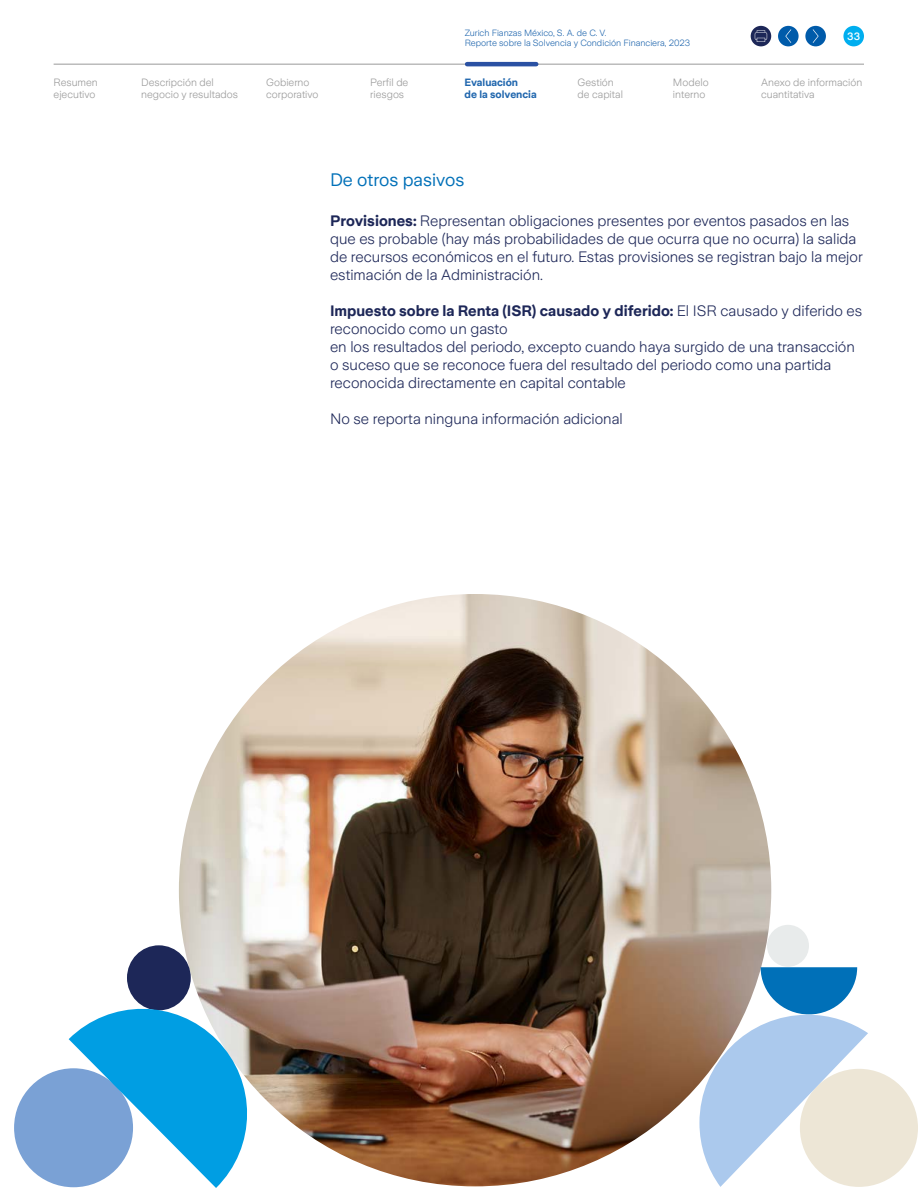
<style>
.page{position:relative;width:918px;height:1188px;background:#fff}
.page>*{position:absolute;margin:0;border:0;box-sizing:border-box;transform-origin:0 0}
.t1{font:18px "Zurich Sans";color:#0070b8}
.t2{font:300 15px/18px "Zurich Sans";color:#1d2758}
.t3{font:300 10.5px/12.6px "Zurich Sans";color:#999}
.t4{font:700 10.5px/12.6px "Zurich Sans";color:#2167ae}
.t5{font:500 10.5px "Zurich Sans";color:#fff}
.t6{font:300 9px/10.8px "Zurich Sans";color:#2167ae}
.s1{font-weight:700}
</style>
<div class="page">
<hr style="left:54px;top:64px;width:810px;height:1px;background:#999">
<hr style="left:467px;top:62px;width:69px;height:4px;background:#2a51a3">
<div style="left:778px;top:26px;width:21px;height:20px;background:#005baa;border-radius:50%"></div>
<svg style="left:785px;top:29px;width:6px;height:14px"></svg>
<div style="left:805px;top:26px;width:21px;height:20px;background:#005baa;border-radius:50%"></div>
<svg style="left:813px;top:29px;width:6px;height:14px"></svg>
<div style="left:751px;top:26px;width:20px;height:20px;background:#1d2758;border-radius:50%"></div>
<div style="left:843px;top:26px;width:21px;height:20px;background:#00aeef;border-radius:50%"></div>
<svg style="left:755px;top:30px;width:12px;height:12px"></svg>
<img style="left:179px;top:594px;width:592px;height:592px;border-radius:296px">
<div style="left:14px;top:1068px;width:119px;height:119px;background:#7aa1d5;border-radius:50%"></div>
<div style="left:127px;top:945px;width:64px;height:65px;background:#1d2758;border-radius:50%"></div>
<svg style="left:69px;top:998px;width:188px;height:190px"></svg>
<div style="left:800px;top:1069px;width:118px;height:118px;background:#ede6d6;border-radius:50%"></div>
<div style="left:767px;top:925px;width:42px;height:42px;background:#e8ebeb;border-radius:50%"></div>
<svg style="left:699px;top:967px;width:169px;height:220px"></svg>
<p class="t6" style="left:465px;top:27px;width:227px">Zurich Fianzas México, S. A. de C. V.<br>Reporte sobre la Solvencia y Condición Financiera, 2023</p>
<p class="t5" style="left:847px;top:31px;width:14px">33</p>
<p class="t3" style="left:54px;top:76px;width:46px">Resumen ejecutivo</p>
<p class="t3" style="left:141px;top:76px;width:98px">Descripción del negocio y resultados</p>
<p class="t3" style="left:266px;top:76px;width:54px">Gobierno corporativo</p>
<p class="t3" style="left:370px;top:76px;width:40px">Perfil de riesgos</p>
<p class="t4" style="left:465px;top:76px;width:74px">Evaluación<br>de la solvencia</p>
<p class="t3" style="left:578px;top:76px;width:47px">Gestión de capital</p>
<p class="t3" style="left:761px;top:76px;width:103px">Anexo de información cuantitativa</p>
<p class="t3" style="left:673px;top:76px;width:37px">Modelo interno</p>
<p class="t1" style="left:330px;top:170px;width:136px">De otros pasivos</p>
<p class="t2" style="left:330px;top:212px;width:534px"><span class="s1">Provisiones:</span> Representan obligaciones presentes por eventos pasados en las que es probable (hay más probabilidades de que ocurra que no ocurra) la salida de recursos económicos en el futuro. Estas provisiones se registran bajo la mejor estimación de la Administración.</p>
<p class="t2" style="left:330px;top:302px;width:534px"><span class="s1">Impuesto sobre la Renta (ISR) causado y diferido:</span> El ISR causado y diferido es reconocido como un gasto<br>en los resultados del periodo, excepto cuando haya surgido de una transacción o suceso que se reconoce fuera del resultado del periodo como una partida reconocida directamente en capital contable</p>
<p class="t2" style="left:330px;top:410px;width:294px">No se reporta ninguna información adicional</p>
</div>
